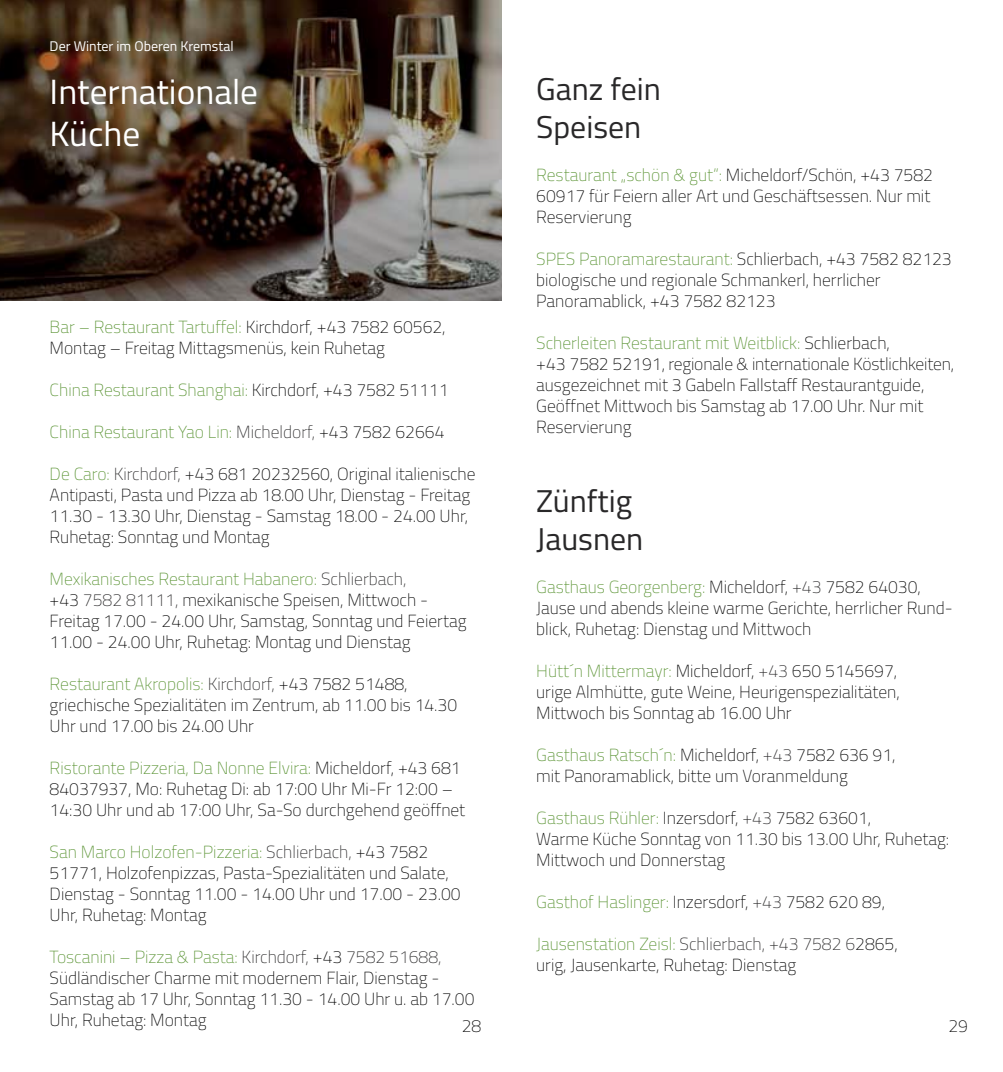
<style>
.page{position:relative;width:1003px;height:1072px;background:#fff}
.page>*{position:absolute;margin:0;border:0;box-sizing:border-box;transform-origin:0 0}
.t1{font:35px/42px "Titillium Web";color:#fff}
.t2{font:31.5px/37.8px "Titillium Web";color:#292829}
.t3{font:100 17.5px/21px "Titillium Web";color:#000}
.t4{font:100 17.5px "Titillium Web";color:#589231}
.t5{font:14px "Titillium Web";color:#fff}
.s1{color:#589231}
.s2{color:#000}
.s3{color:#292829}
</style>
<div class="page">
<img style="left:0;top:0;width:501px;height:300px">
<p class="t5" style="left:50px;top:36px;width:185px">Der Winter im Oberen Kremstal</p>
<h2 class="t2" style="left:536px;top:69px;width:126px">Ganz fein<br>Speisen</h2>
<p class="t3" style="left:536px;top:164px;width:398px"><span class="s1">Restaurant „schön &amp; gut“:</span> Micheldorf/Schön, +43 7582<br>60917 für Feiern aller Art und Geschäftsessen. Nur mit<br>Reservierung</p>
<p class="t3" style="left:536px;top:248px;width:417px"><span class="s1">SPES Panoramarestaurant:</span> Schlierbach, +43 7582 82123 biologische und regionale Schmankerl, herrlicher<br>Panoramablick, +43 7582 82123</p>
<p class="t3" style="left:536px;top:332px;width:419px"><span class="s1">Scherleiten Restaurant mit Weitblick:</span> Schlierbach,<br>+43 7582 52191, regionale &amp; internationale Köstlichkeiten, ausgezeichnet mit 3 Gabeln Fallstaff Restaurantguide, Geöffnet Mittwoch bis Samstag ab 17.00 Uhr. Nur mit Reservierung</p>
<h1 class="t1" style="left:50px;top:69px;width:210px">Internationale<br>Küche</h1>
<p class="t3" style="left:50px;top:315px;width:397px"><span class="s1">Bar – Restaurant Tartuffel:</span> Kirchdorf, +43 7582 60562,<br>Montag – Freitag Mittagsmenüs, kein Ruhetag</p>
<p class="t4" style="left:50px;top:377px;width:400px">China Restaurant Shanghai: <span class="s2">Kirchdorf, +43 7582 51111</span></p>
<p class="t4" style="left:50px;top:419px;width:396px">China Restaurant Yao Lin: <span class="s3">Micheldorf,</span> <span class="s2">+43 7582 62664</span></p>
<p class="t3" style="left:50px;top:462px;width:427px"><span class="s1">De Caro:</span> <span class="s3">Kirchdorf,</span> +43 681 20232560, Original italienische Antipasti, Pasta und Pizza ab 18.00 Uhr, Dienstag - Freitag 11.30 - 13.30 Uhr, Dienstag - Samstag 18.00 - 24.00 Uhr, Ruhetag: Sonntag und Montag</p>
<p class="t3" style="left:50px;top:567px;width:418px"><span class="s1">Mexikanisches Restaurant Habanero:</span> <span class="s3">Schlierbach,<br></span>+43 <span class="s3">7582 81111,</span> mexikanische Speisen, Mittwoch - Freitag 17.00 - 24.00 Uhr, Samstag, Sonntag und Feiertag 11.00 - 24.00 Uhr, Ruhetag: Montag und Dienstag</p>
<p class="t3" style="left:50px;top:672px;width:409px"><span class="s1">Restaurant Akropolis:</span> <span class="s3">Kirchdorf,</span> +43 7582 51488, griechische Spezialitäten im Zentrum, ab 11.00 bis 14.30<br>Uhr und 17.00 bis 24.00 Uhr</p>
<p class="t3" style="left:50px;top:756px;width:417px"><span class="s1">Ristorante Pizzeria, Da Nonne Elvira:</span> Micheldorf, +43 681<br>84037937, Mo: Ruhetag Di: ab 17:00 Uhr Mi-Fr 12:00 –<br>14:30 Uhr und ab 17:00 Uhr, Sa-So durchgehend geöffnet</p>
<p class="t3" style="left:50px;top:840px;width:412px"><span class="s1">San Marco Holzofen-Pizzeria:</span> <span class="s3">Schlierbach,</span> +43 7582<br>51771, Holzofenpizzas, Pasta-Spezialitäten und Salate, Dienstag - Sonntag 11.00 - 14.00 Uhr und 17.00 - 23.00<br>Uhr, Ruhetag: Montag</p>
<p class="t3" style="left:50px;top:945px;width:426px"><span class="s1">Toscanini – Pizza &amp; Pasta:</span> <span class="s3">Kirchdorf,</span> +43 <span class="s3">7582 51688, </span>Südländischer Charme mit modernem Flair, Dienstag - Samstag ab 17 Uhr, Sonntag 11.30 - 14.00 Uhr u. ab 17.00<br>Uhr, Ruhetag: Montag</p>
<h2 class="t2" style="left:536px;top:480px;width:109px">Zünftig<br>Jausnen</h2>
<p class="t3" style="left:536px;top:575px;width:418px"><span class="s1">Gasthaus Georgenberg:</span> Micheldorf, <span class="s3">+43</span> 7582 64030,<br>Jause und abends kleine warme Gerichte, herrlicher Rund&shy;blick, Ruhetag: Dienstag und Mittwoch</p>
<p class="t3" style="left:536px;top:659px;width:365px"><span class="s1">Hütt´n Mittermayr:</span> Micheldorf, <span class="s3">+43</span> 650 5145697, urige Almhütte, gute Weine, Heurigenspezialitäten,<br>Mittwoch bis Sonntag ab 16.00 Uhr</p>
<p class="t3" style="left:536px;top:743px;width:361px"><span class="s1">Gasthaus Ratsch´n:</span> Micheldorf, <span class="s3">+43</span> 7582 636 91, mit Panoramablick, bitte um Voranmeldung</p>
<p class="t3" style="left:536px;top:806px;width:414px"><span class="s1">Gasthaus Rühler:</span> Inzersdorf, <span class="s3">+43</span> 7582 63601,<br>Warme Küche Sonntag von 11.30 bis 13.00 Uhr, Ruhetag:<br>Mittwoch und Donnerstag</p>
<p class="t3" style="left:536px;top:890px;width:350px"><span class="s1">Gasthof Haslinger:</span> Inzersdorf, <span class="s3">+43</span> 7582 620 89,</p>
<p class="t3" style="left:536px;top:932px;width:363px"><span class="s1">Jausenstation Zeisl:</span> <span class="s3">Schlierbach, +43 7582 6</span>2865, urig, Jausenkarte, Ruhetag: Dienstag</p>
<p class="t3" style="left:461px;top:1014px;width:21px">28</p>
<p class="t3" style="left:947px;top:1014px;width:21px">29</p>
</div>
